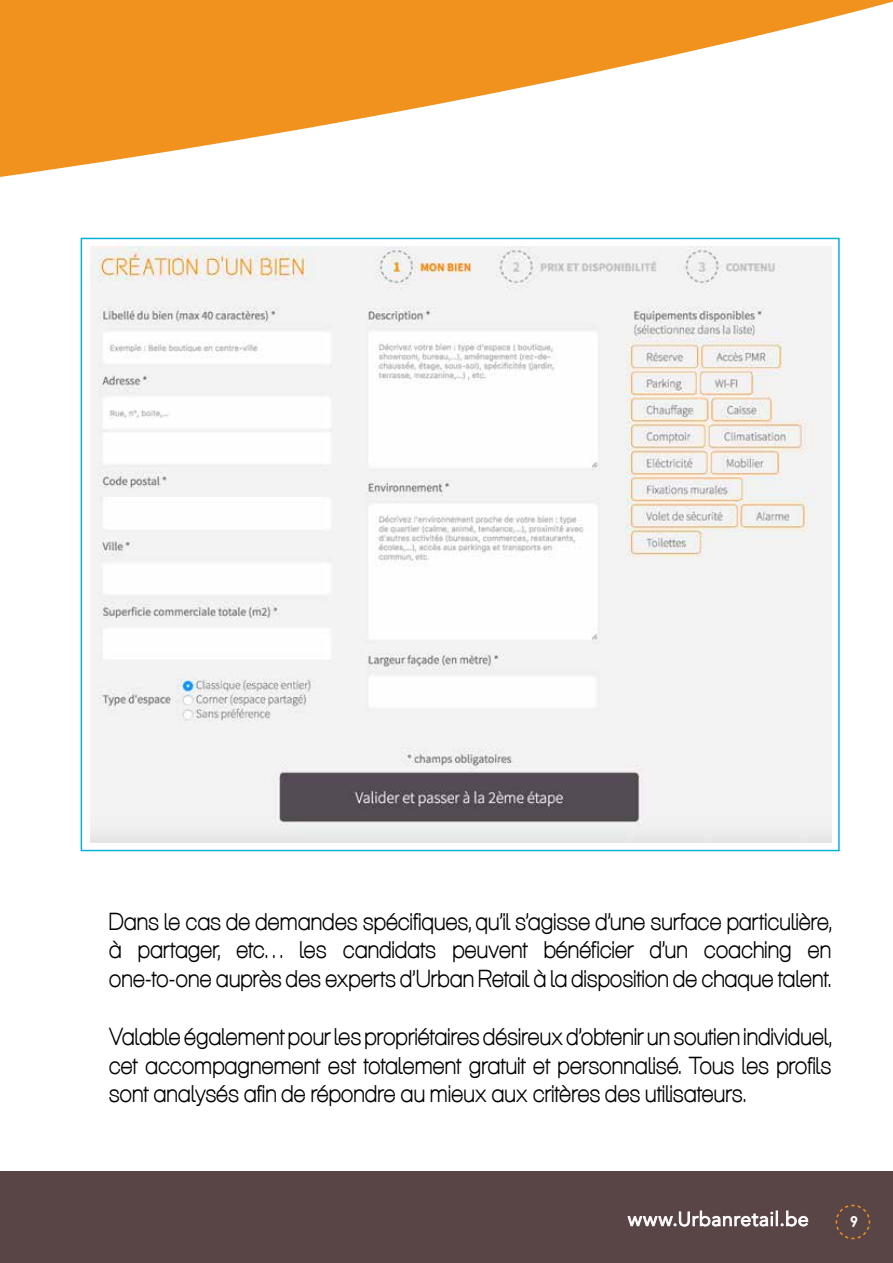
<style>
.page{position:relative;width:893px;height:1263px;background:#fff}
.page>*{position:absolute;margin:0;border:0;box-sizing:border-box;transform-origin:0 0}
.t1{font:24px/28.8px "Aliquam";letter-spacing:.01em;color:#000;text-align:justify}
.t2{font:19.5px "Avenir";letter-spacing:.025em;color:#fff}
.t3{font:700 15px "Century Gothic";color:#fff}
</style>
<div class="page">
<div style="left:0;top:1171px;width:893px;height:92px;background:#5a4546"></div>
<svg style="left:835px;top:1204px;width:36px;height:36px"></svg>
<svg style="left:627px;top:1210px;width:181px;height:17px"></svg>
<svg style="left:0;top:0;width:893px;height:264px"></svg>
<img style="left:90px;top:247px;width:741px;height:596px">
<p class="t1" style="left:109px;top:906px;width:724px">Dans le cas de demandes spécifiques, qu’il s’agisse d’une surface particulière, à partager, etc… les candidats peuvent bénéficier d’un coaching en one-to-one auprès des experts d’Urban Retail à la disposition de chaque talent.</p>
<p class="t1" style="left:109px;top:1021px;width:724px">Valable également pour les propriétaires désireux d’obtenir un soutien individuel, cet accompagnement est totalement gratuit et personnalisé. Tous les profils sont analysés afin de répondre au mieux aux critères des utilisateurs.</p>
<p class="t2" style="left:628px;top:1207px;width:182px">www.Urbanretail.be</p>
<p class="t3" style="left:850px;top:1212px;width:10px">9</p>
</div>
